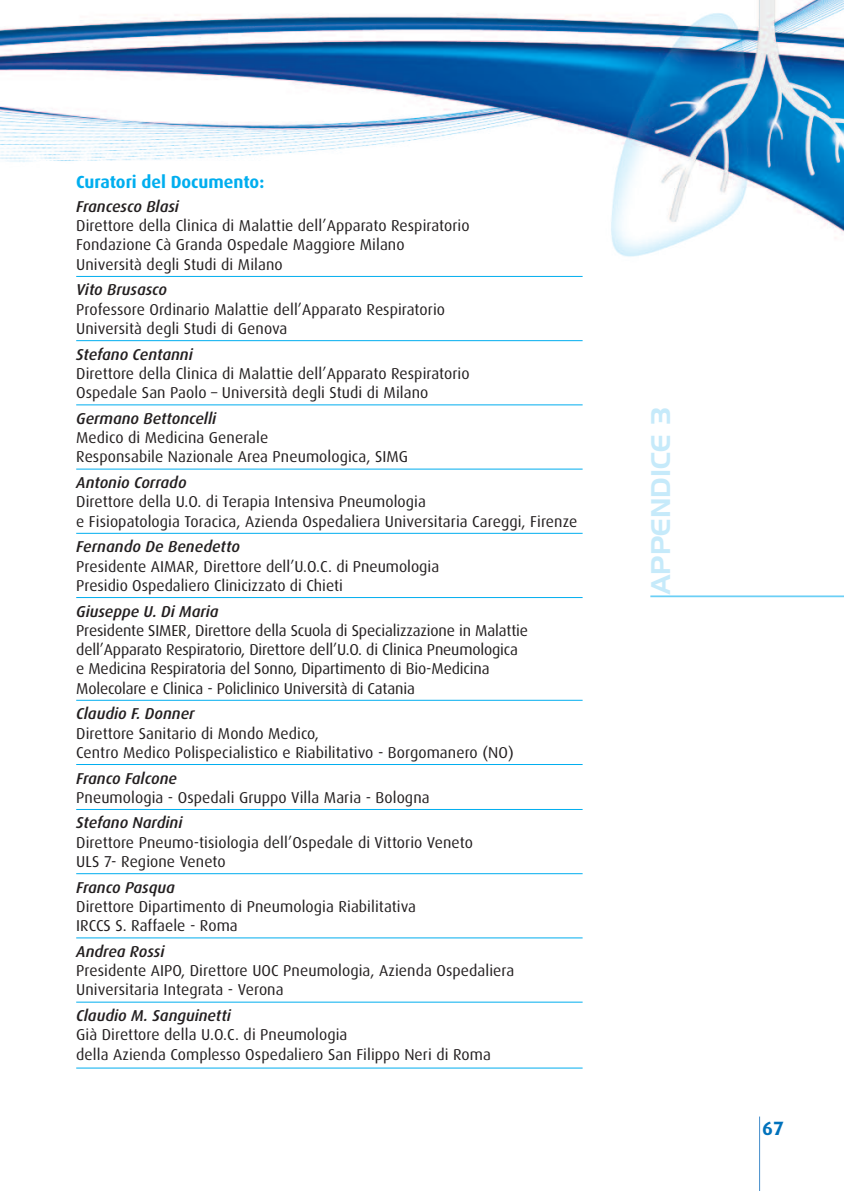
<style>
.page{position:relative;width:844px;height:1191px;background:#fff}
.page>*{position:absolute;margin:0;border:0;box-sizing:border-box;transform-origin:0 0}
.t1{font:26.25px "Handel Gothic BT";color:#c6eafa}
.t2{font:700 19.25px "Dax";color:#0072bc}
.t3{font:700 17.5px "Dax";color:#00aeef}
.t4{font:15.75px/19.2px "Dax";letter-spacing:.005em;color:#231f20}
.t5{font:italic 500 15.75px "Dax";color:#231f20}
</style>
<div class="page">
<img style="left:0;top:0;width:843px;height:257px">
<hr style="left:76px;top:276px;width:506px;height:1px;background:#00aeef">
<hr style="left:76px;top:340px;width:506px;height:1px;background:#00aeef">
<hr style="left:76px;top:404px;width:506px;height:1px;background:#00aeef">
<hr style="left:76px;top:468px;width:506px;height:1px;background:#00aeef">
<hr style="left:76px;top:533px;width:506px;height:1px;background:#00aeef">
<hr style="left:76px;top:597px;width:506px;height:1px;background:#00aeef">
<hr style="left:76px;top:700px;width:506px;height:1px;background:#00aeef">
<hr style="left:76px;top:764px;width:506px;height:1px;background:#00aeef">
<hr style="left:76px;top:809px;width:506px;height:1px;background:#00aeef">
<hr style="left:76px;top:873px;width:506px;height:1px;background:#00aeef">
<hr style="left:76px;top:937px;width:506px;height:1px;background:#00aeef">
<hr style="left:76px;top:1001px;width:506px;height:1px;background:#00aeef">
<hr style="left:76px;top:1067px;width:506px;height:1px;background:#00aeef">
<hr style="left:650px;top:595px;width:193px;height:2px;background:#6bcff6">
<hr style="left:759px;top:1116px;width:1px;height:75px;background:#448dcb">
<p class="t3" style="left:76px;top:176px;width:190px">Curatori del Documento:</p>
<p class="t5" style="left:76px;top:201px;width:104px">Francesco Blasi</p>
<p class="t4" style="left:76px;top:218px;width:395px">Direttore della Clinica di Malattie dell’Apparato Respiratorio<br>Fondazione Cà Granda Ospedale Maggiore Milano<br>Università degli Studi di Milano</p>
<p class="t5" style="left:76px;top:284px;width:92px">Vito Brusasco</p>
<p class="t4" style="left:76px;top:301px;width:370px">Professore Ordinario Malattie dell’Apparato Respiratorio<br>Università degli Studi di Genova</p>
<p class="t5" style="left:76px;top:349px;width:118px">Stefano Centanni</p>
<p class="t4" style="left:76px;top:365px;width:395px">Direttore della Clinica di Malattie dell’Apparato Respiratorio<br>Ospedale San Paolo – Università degli Studi di Milano</p>
<p class="t5" style="left:76px;top:413px;width:142px">Germano Bettoncelli</p>
<p class="t4" style="left:76px;top:430px;width:333px">Medico di Medicina Generale<br>Responsabile Nazionale Area Pneumologica, SIMG</p>
<p class="t5" style="left:76px;top:477px;width:112px">Antonio Corrado</p>
<p class="t4" style="left:76px;top:494px;width:502px">Direttore della U.O. di Terapia Intensiva Pneumologia<br>e Fisiopatologia Toracica, Azienda Ospedaliera Universitaria Careggi, Firenze</p>
<p class="t5" style="left:76px;top:541px;width:165px">Fernando De Benedetto</p>
<p class="t4" style="left:76px;top:558px;width:364px">Presidente AIMAR, Direttore dell’U.O.C. di Pneumologia<br>Presidio Ospedaliero Clinicizzato di Chieti</p>
<p class="t5" style="left:76px;top:605px;width:144px">Giuseppe U. Di Maria</p>
<p class="t4" style="left:76px;top:622px;width:453px">Presidente SIMER, Direttore della Scuola di Specializzazione in Malattie dell’Apparato Respiratorio, Direttore dell’U.O. di Clinica Pneumologica e Medicina Respiratoria del Sonno, Dipartimento di Bio-Medicina Molecolare e Clinica - Policlinico Università di Catania</p>
<p class="t5" style="left:76px;top:708px;width:120px">Claudio F. Donner</p>
<p class="t4" style="left:76px;top:725px;width:439px">Direttore Sanitario di Mondo Medico,<br>Centro Medico Polispecialistico e Riabilitativo - Borgomanero (NO)</p>
<p class="t5" style="left:76px;top:772px;width:102px">Franco Falcone</p>
<p class="t4" style="left:76px;top:789px;width:355px">Pneumologia - Ospedali Gruppo Villa Maria - Bologna</p>
<p class="t5" style="left:76px;top:817px;width:108px">Stefano Nardini</p>
<p class="t4" style="left:76px;top:834px;width:398px">Direttore Pneumo-tisiologia dell’Ospedale di Vittorio Veneto<br>ULS 7- Regione Veneto</p>
<p class="t5" style="left:76px;top:882px;width:100px">Franco Pasqua</p>
<p class="t4" style="left:76px;top:898px;width:341px">Direttore Dipartimento di Pneumologia Riabilitativa<br>IRCCS S. Raffaele - Roma</p>
<p class="t5" style="left:76px;top:946px;width:90px">Andrea Rossi</p>
<p class="t4" style="left:76px;top:962px;width:439px">Presidente AIPO, Direttore UOC Pneumologia, Azienda Ospedaliera<br>Universitaria Integrata - Verona</p>
<p class="t5" style="left:76px;top:1010px;width:156px">Claudio M. Sanguinetti</p>
<p class="t4" style="left:76px;top:1027px;width:416px">Già Direttore della U.O.C. di Pneumologia<br>della Azienda Complesso Ospedaliero San Filippo Neri di Roma</p>
<h1 class="t1" style="left:651px;top:594px;width:187px;rotate:-90deg">APPENDICE 3</h1>
<p class="t2" style="left:762px;top:1121px;width:23px">67</p>
</div>
